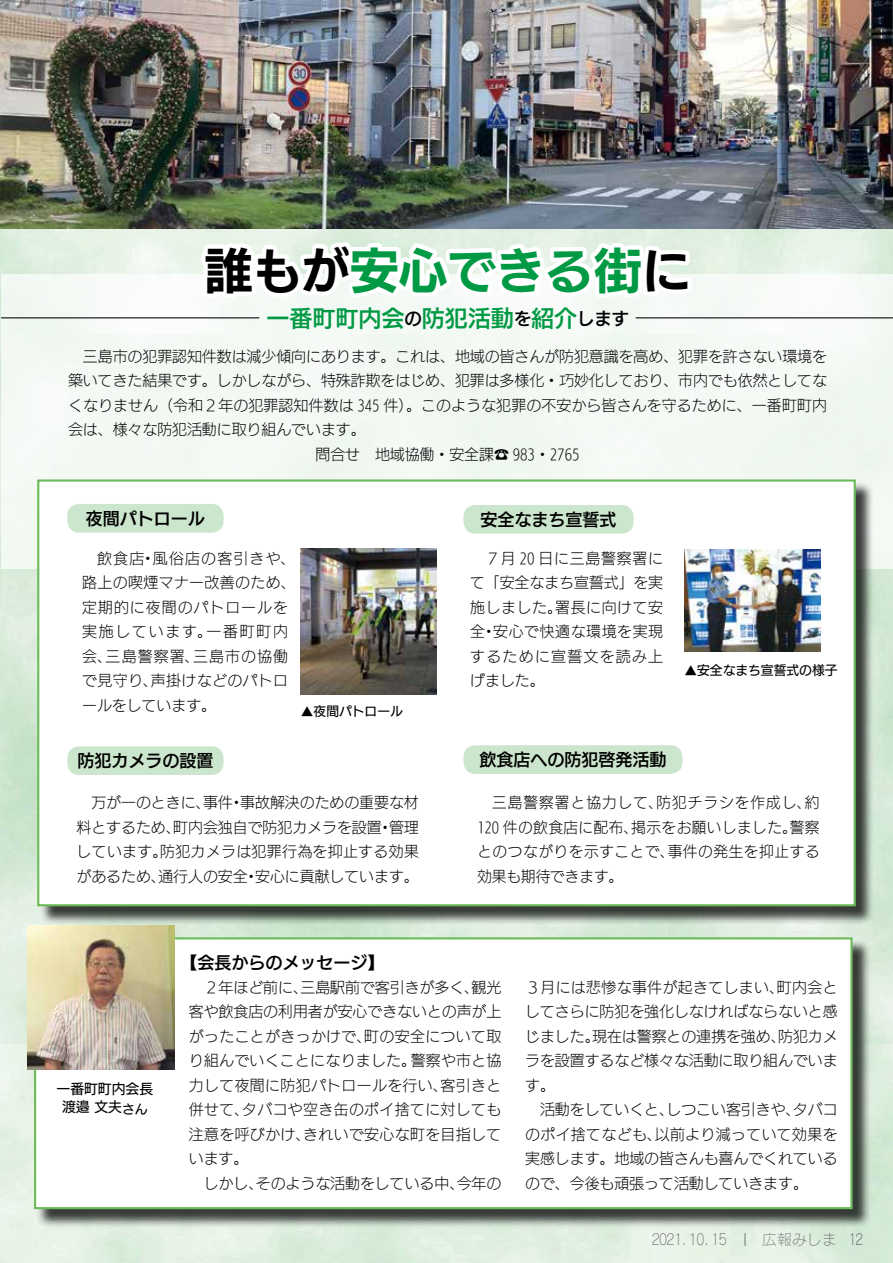
<style>
.page{position:relative;width:893px;height:1263px;background:#fff}
.page>*{position:absolute;margin:0;border:0;box-sizing:border-box;transform-origin:0 0}
.t1{font:48.6px "UD Kakugo Large Pr 6 N B";color:#094}
.t2{font:22.95px "UD Kakugo Large Pr 6 N DB";color:#094}
.t3{font:16.95px "UD Kakugo Large Pr 6 N DB";color:#000}
.t4{font:14.85px/24.5px "UD Kakugo Large Pr 6 N L";letter-spacing:.01em;color:#000;text-align:justify}
.t5{font:14.85px/24.5px "UD Kakugo Large Pr 6 N L";letter-spacing:.07em;color:#000}
.t6{font:14.85px "Rodin Cattleya Pro L";color:#727171}
.t7{font:13.8px/18.6px "UD Kakugo Large Pro M";color:#000;text-align:center}
.t8{font:12.75px "UD Kakugo Large Pro M";color:#000}
.s1{color:#000}
.s2{font-size:17.25px;color:#000}
.s3{color:#595757}
</style>
<div class="page">
<img style="left:0;top:228px;width:893px;height:107px">
<img style="left:0;top:335px;width:893px;height:928px">
<div style="left:1px;top:274px;width:892px;height:295px;background:#f4f9f4"></div>
<hr style="left:636px;top:317px;width:257px;height:1px;background:#000">
<hr style="left:1px;top:317px;width:258px;height:1px;background:#000">
<div style="left:40px;top:482px;width:835px;height:443px;background:#000;opacity:.75"></div>
<div style="left:37px;top:479px;width:819px;height:427px;background:#fff;border:2px solid #6cbb5a"></div>
<div style="left:67px;top:746px;width:157px;height:29px;background:#cce6cd;border-radius:12px"></div>
<div style="left:67px;top:504px;width:157px;height:29px;background:#cce6cd;border-radius:12px"></div>
<div style="left:36px;top:939px;width:835px;height:289px;background:#000;opacity:.75"></div>
<div style="left:34px;top:937px;width:819px;height:272px;background:#fff;border:2px solid #6cbb5a"></div>
<img style="left:684px;top:550px;width:137px;height:102px">
<div style="left:463px;top:505px;width:171px;height:29px;background:#cce6cd;border-radius:12px"></div>
<div style="left:463px;top:745px;width:219px;height:29px;background:#cce6cd;border-radius:12px"></div>
<img style="left:301px;top:549px;width:136px;height:145px">
<img style="left:28px;top:926px;width:146px;height:143px">
<img style="left:0;top:0;width:893px;height:228px">
<svg style="left:197px;top:233px;width:501px;height:64px"></svg>
<svg style="left:745px;top:1233px;width:1px;height:13px"></svg>
<h1 class="t1" style="left:204px;top:244px;width:488px"><span class="s1">誰もが</span>安心できる街<span class="s1">に</span></h1>
<h2 class="t2" style="left:266px;top:306px;width:364px">一番町町内会<span class="s2">の</span>防犯活動<span class="s2">を</span>紹介<span class="s2">します</span></h2>
<p class="t4" style="left:83px;top:344px;width:746px">三島市の犯罪認知件数は減少傾向にあります。これは、地域の皆さんが防犯意識を高め、犯罪を許さない環境を</p>
<p class="t4" style="left:68px;top:369px;width:760px">築いてきた結果です。しかしながら、特殊詐欺をはじめ、犯罪は多様化・巧妙化しており、市内でも依然としてな</p>
<p class="t4" style="left:68px;top:393px;width:760px">くなりません（令和２年の犯罪認知件数は３４５件）。このような犯罪の不安から皆さんを守るために、一番町町内</p>
<p class="t4" style="left:68px;top:418px;width:299px">会は、様々な防犯活動に取り組んでいます。</p>
<p class="t4" style="left:315px;top:442px;width:266px">問合せ　地域協働・安全課☎ 983 ・276 5</p>
<p class="t3" style="left:86px;top:509px;width:121px">夜間パトロール</p>
<p class="t3" style="left:480px;top:510px;width:138px">安全なまち宣誓式</p>
<p class="t5" style="left:82px;top:546px;width:215px;text-indent:15px">飲食店・風俗店の客引きや、路上の喫煙マナー改善のため、定期的に夜間のパトロールを実施しています。一番町町内会、三島警察署、三島市の協働で見守り、声掛けなどのパトロールをしています。</p>
<p class="t8" style="left:301px;top:701px;width:104px">▲夜間パトロール</p>
<p class="t4" style="left:470px;top:546px;width:194px;text-indent:15px">７月２０日に三島警察署にて「安全なまち宣誓式」を実施しました。署長に向けて安全・安心で快適な環境を実現するために宣誓文を読み上げました。</p>
<p class="t8" style="left:684px;top:659px;width:155px">▲安全なまち宣誓式の様子</p>
<p class="t3" style="left:77px;top:751px;width:138px">防犯カメラの設置</p>
<p class="t3" style="left:479px;top:750px;width:189px">飲食店への防犯啓発活動</p>
<p class="t4" style="left:77px;top:791px;width:344px;text-indent:15px">万が一のときに、事件・事故解決のための重要な材料とするため、町内会独自で防犯カメラを設置・管理しています。防犯カメラは犯罪行為を抑止する効果があるため、通行人の安全・安心に貢献しています。</p>
<p class="t4" style="left:477px;top:791px;width:344px;text-indent:15px">三島警察署と協力して、防犯チラシを作成し、約１２０件の飲食店に配布、掲示をお願いしました。警察とのつながりを示すことで、事件の発生を抑止する効果も期待できます。</p>
<p class="t7" style="left:57px;top:1078px;width:98px">一番町町内会長渡邉 文夫<sub>さん</sub></p>
<p class="t3" style="left:180px;top:953px;width:206px">【会長からのメッセージ】</p>
<p class="t4" style="left:189px;top:975px;width:314px;text-align:left">　２年ほど前に、三島駅前で客引きが多く、観光客や飲食店の利用者が安心できないとの声が上がったことがきっかけで、町の安全について取り組んでいくことになりました。警察や市と協力して夜間に防犯パトロールを行い、客引きと併せて、タバコや空き缶のポイ捨てに対しても注意を呼びかけ、きれいで安心な町を目指しています。<br>　しかし、そのような活動をしている中、今年の</p>
<p class="t4" style="left:525px;top:975px;width:314px;text-align:left">３月には悲惨な事件が起きてしまい、町内会としてさらに防犯を強化しなければならないと感じました。現在は警察との連携を強め、防犯カメラを設置するなど様々な活動に取り組んでいます。<br>　活動をしていくと、しつこい客引きや、タバコのポイ捨てなども、以前より減っていて効果を実感します。地域の皆さんも喜んでくれているので、今後も頑張って活動していきます。</p>
<p class="t6" style="left:652px;top:1230px;width:76px">２０２1．10．15</p>
<p class="t6" style="left:762px;top:1230px;width:102px">広報みしま <span class="s3">12</span></p>
</div>
